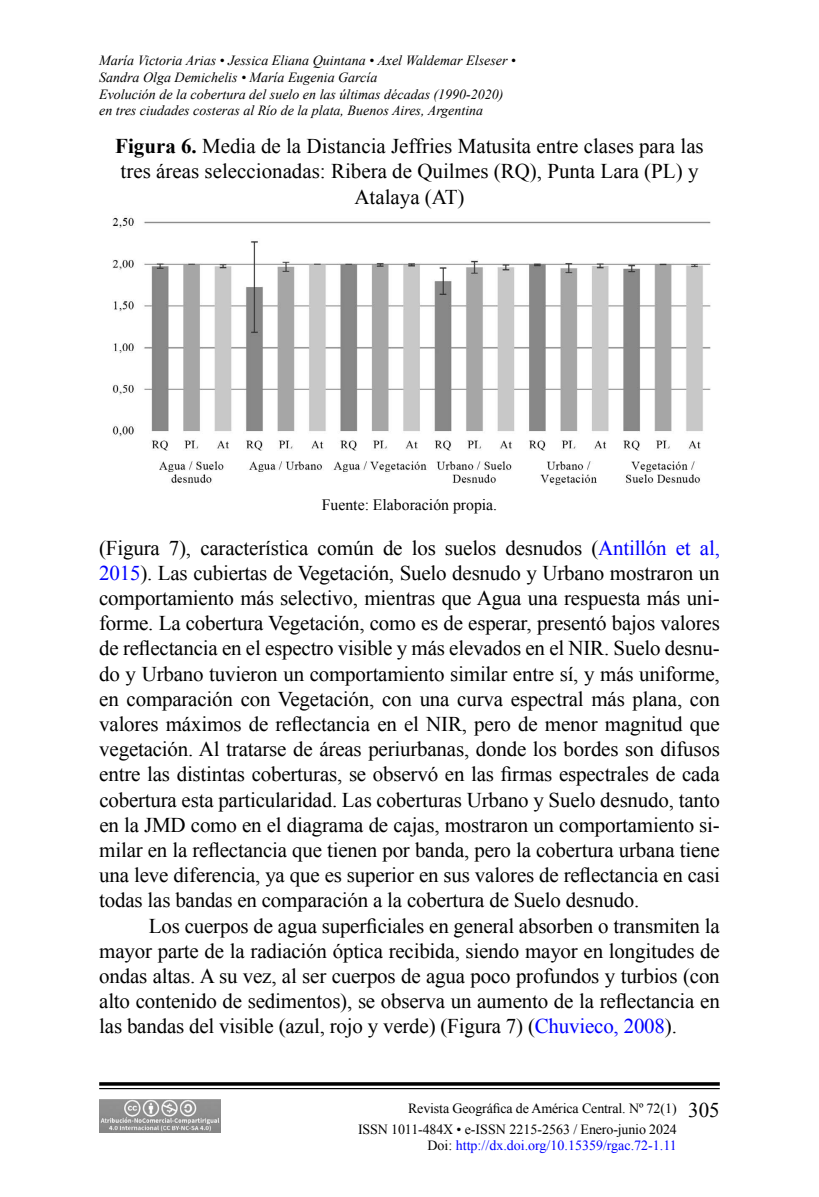
<style>
.page{position:relative;width:819px;height:1197px;background:#fff}
.page>*{position:absolute;margin:0;border:0;box-sizing:border-box;transform-origin:0 0}
.t1{font:21px/25.2px "Times New Roman";color:#000;text-align:justify}
.t2{font:15.75px "Times New Roman";color:#000}
.t3{font:italic 14px/16.8px "Times New Roman";color:#000}
.t4{font:14px/21px "Times New Roman";letter-spacing:-.01em;color:#000}
.t5{font:14px "Times New Roman";color:#00f}
.s1{font-weight:700}
.s2{color:#00f}
.s3{font-size:21px}
.s4{color:#000}
</style>
<div class="page">
<svg style="left:99px;top:1082px;width:621px;height:4px;background:#1f1f1f"></svg>
<hr style="left:99px;top:1088px;width:621px;height:1px;background:#000">
<img style="left:99px;top:1099px;width:121px;height:34px">
<img style="left:113px;top:217px;width:598px;height:268px">
<p class="t3" style="left:99px;top:52px;width:418px">María Victoria Arias • Jessica Eliana Quintana • Axel Waldemar Elseser • Sandra Olga Demichelis • María Eugenia García<br>Evolución de la cobertura del suelo en las últimas décadas (1990-2020) en tres ciudades costeras al Río de la plata, Buenos Aires, Argentina</p>
<p class="t1" style="left:115px;top:133px;width:590px;text-align:center"><span class="s1">Figura 6.</span> Media de la Distancia Jeffries Matusita entre clases para las tres áreas seleccionadas: Ribera de Quilmes (RQ), Punta Lara (PL) y<br>Atalaya (AT)</p>
<p class="t2" style="left:322px;top:495px;width:177px">Fuente: Elaboración propia.</p>
<p class="t1" style="left:99px;top:535px;width:622px">(Figura 7), característica común de los suelos desnudos (<span class="s2">Antillón et al, 2015</span>). Las cubiertas de Vegetación, Suelo desnudo y Urbano mostraron un comportamiento más selectivo, mientras que Agua una respuesta más uni&shy;forme. La cobertura Vegetación, como es de esperar, presentó bajos valores de reflectancia en el espectro visible y más elevados en el NIR. Suelo desnu&shy;do y Urbano tuvieron un comportamiento similar entre sí, y más uniforme, en comparación con Vegetación, con una curva espectral más plana, con valores máximos de reflectancia en el NIR, pero de menor magnitud que vegetación. Al tratarse de áreas periurbanas, donde los bordes son difusos entre las distintas coberturas, se observó en las firmas espectrales de cada cobertura esta particularidad. Las coberturas Urbano y Suelo desnudo, tanto en la JMD como en el diagrama de cajas, mostraron un comportamiento si&shy;milar en la reflectancia que tienen por banda, pero la cobertura urbana tiene una leve diferencia, ya que es superior en sus valores de reflectancia en casi todas las bandas en comparación a la cobertura de Suelo desnudo.</p>
<p class="t1" style="left:99px;top:913px;width:622px;text-indent:50px">Los cuerpos de agua superficiales en general absorben o transmiten la mayor parte de la radiación óptica recibida, siendo mayor en longitudes de ondas altas. A su vez, al ser cuerpos de agua poco profundos y turbios (con alto contenido de sedimentos), se observa un aumento de la reflectancia en las bandas del visible (azul, rojo y verde) (Figura 7) (<span class="s2">Chuvieco, 2008</span>).</p>
<p class="t4" style="left:358px;top:1097px;width:363px;text-indent:50px">Revista Geográfica de América Central. Nº 72(1) <span class="s3">305<br></span>ISSN 1011-484X • e-ISSN 2215-2563 / Enero-junio 2024</p>
<p class="t5" style="left:427px;top:1136px;width:251px"><span class="s4">Doi:</span> http://dx.doi.org/10.15359/rgac.72-1.11</p>
</div>
